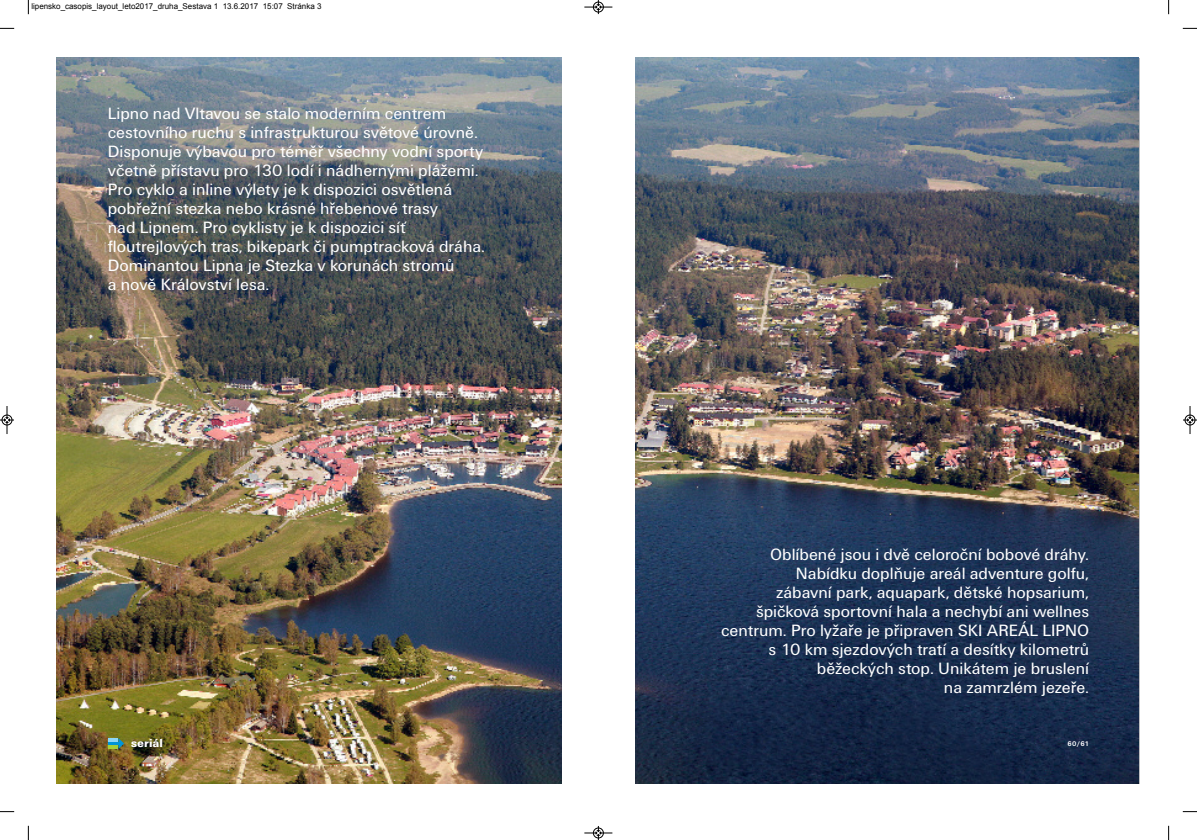
<style>
.page{position:relative;width:1197px;height:840px;background:#fff}
.page>*{position:absolute;margin:0;border:0;box-sizing:border-box;transform-origin:0 0}
.t1{font:17px/19px "Unitus TEE";color:#fff}
.t2{font:12px "Unitus TEE Blac";color:#fff}
.t3{font:8px "Arial";color:#000}
.t4{font:700 7px "Unitus TEE";color:#fff}
</style>
<div class="page">
<img style="left:57px;top:58px;width:504px;height:724px">
<img style="left:635px;top:58px;width:502px;height:724px">
<svg style="left:108px;top:737px;width:16px;height:11px"></svg>
<svg style="left:28px;top:0;width:1px;height:14px"></svg>
<svg style="left:0;top:28px;width:14px;height:1px"></svg>
<svg style="left:1168px;top:0;width:1px;height:14px"></svg>
<svg style="left:1182px;top:28px;width:14px;height:1px"></svg>
<svg style="left:28px;top:825px;width:1px;height:14px"></svg>
<svg style="left:0;top:811px;width:14px;height:1px"></svg>
<svg style="left:1168px;top:825px;width:1px;height:14px"></svg>
<svg style="left:1182px;top:811px;width:14px;height:1px"></svg>
<svg style="left:584px;top:0;width:28px;height:14px"></svg>
<svg style="left:584px;top:826px;width:28px;height:13px"></svg>
<svg style="left:0;top:406px;width:14px;height:28px"></svg>
<svg style="left:1183px;top:406px;width:13px;height:28px"></svg>
<p class="t3" style="left:31px;top:2px;width:291px">lipensko_casopis_layout_leto2017_druha_Sestava 1 13.6.2017 15:07 Stránka 3</p>
<p class="t1" style="left:108px;top:104px;width:379px">Lipno nad Vltavou se stalo moderním centrem cestovního ruchu s infrastrukturou světové úrovně.<br>Disponuje výbavou pro téměř všechny vodní sporty včetně přístavu pro 130 lodí i nádhernými plážemi.<br>Pro cyklo a inline výlety je k dispozici osvětlená pobřežní stezka nebo krásné hřebenové trasy<br>nad Lipnem. Pro cyklisty je k dispozici síť floutrejlových tras, bikepark či pumptracková dráha.<br>Dominantou Lipna je Stezka v korunách stromů<br>a nově Království lesa.</p>
<p class="t2" style="left:131px;top:735px;width:34px">seriál</p>
<p class="t1" style="left:721px;top:544px;width:369px;text-align:right">Oblíbené jsou i dvě celoroční bobové dráhy.<br>Nabídku doplňuje areál adventure golfu,<br>zábavní park, aquapark, dětské hopsarium, špičková sportovní hala a nechybí ani wellnes centrum. Pro lyžaře je připraven SKI AREÁL LIPNO s 10 km sjezdových tratí a desítky kilometrů běžeckých stop. Unikátem je bruslení<br>na zamrzlém jezeře.</p>
<p class="t4" style="left:1067px;top:738px;width:23px">60/61</p>
</div>
